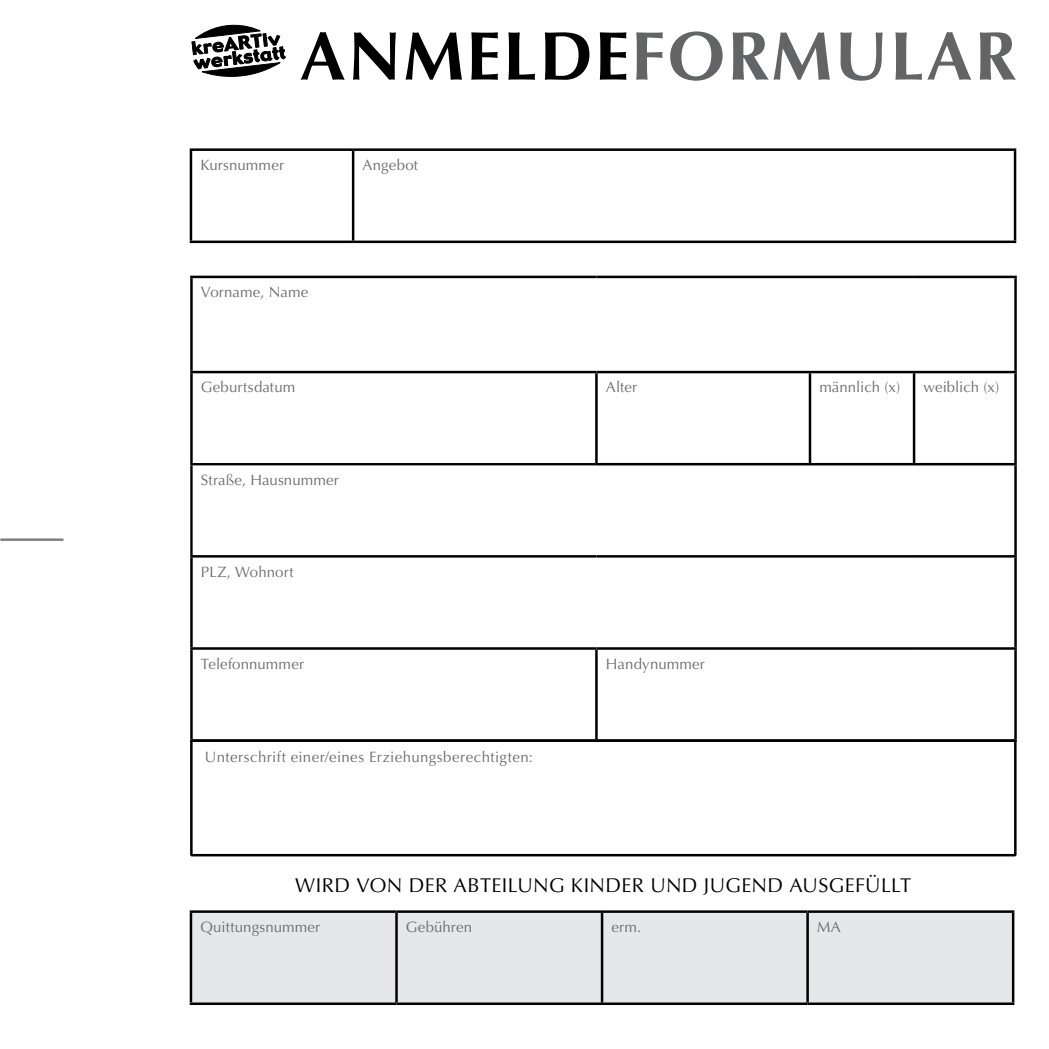
<style>
.page{position:relative;width:1049px;height:1049px;background:#fff}
.page>*{position:absolute;margin:0;border:0;box-sizing:border-box;transform-origin:0 0}
.t1{font:700 68.75px "Optima LT Std";letter-spacing:.03em;color:#636466}
.t2{font:20px "Optima LT Std";letter-spacing:.015em;color:#000}
.t3{font:15px "Optima LT Std";letter-spacing:.01em;color:#6d6e71}
.s1{color:#000}
</style>
<div class="page">
<svg style="left:193px;top:278px;width:821px;height:188px"></svg>
<svg style="left:596px;top:373px;width:418px;height:93px"></svg>
<hr style="left:190px;top:465px;width:3px;height:90px;background:#000">
<hr style="left:190px;top:463px;width:405px;height:2px;background:#000">
<hr style="left:190px;top:276px;width:406px;height:2px;background:#000">
<hr style="left:190px;top:278px;width:3px;height:93px;background:#000">
<hr style="left:596px;top:276px;width:214px;height:2px;background:#000">
<hr style="left:810px;top:276px;width:104px;height:2px;background:#000">
<hr style="left:914px;top:276px;width:103px;height:2px;background:#000">
<hr style="left:1014px;top:278px;width:3px;height:93px;background:#000">
<hr style="left:190px;top:371px;width:406px;height:2px;background:#000">
<hr style="left:190px;top:373px;width:3px;height:90px;background:#000">
<hr style="left:596px;top:371px;width:214px;height:2px;background:#000">
<hr style="left:595px;top:373px;width:3px;height:90px;background:#000">
<hr style="left:595px;top:463px;width:215px;height:2px;background:#000">
<hr style="left:810px;top:371px;width:104px;height:2px;background:#000">
<hr style="left:809px;top:373px;width:2px;height:90px;background:#000">
<hr style="left:914px;top:371px;width:103px;height:2px;background:#000">
<hr style="left:913px;top:373px;width:2px;height:90px;background:#000">
<hr style="left:1014px;top:373px;width:3px;height:90px;background:#000">
<hr style="left:810px;top:463px;width:104px;height:2px;background:#000">
<hr style="left:190px;top:650px;width:3px;height:89px;background:#000">
<hr style="left:595px;top:650px;width:3px;height:89px;background:#000">
<hr style="left:1014px;top:650px;width:3px;height:89px;background:#000">
<hr style="left:914px;top:739px;width:103px;height:3px;background:#000">
<hr style="left:914px;top:463px;width:103px;height:2px;background:#000">
<hr style="left:1014px;top:465px;width:3px;height:90px;background:#000">
<hr style="left:190px;top:555px;width:406px;height:3px;background:#000">
<hr style="left:190px;top:558px;width:3px;height:89px;background:#000">
<hr style="left:596px;top:555px;width:214px;height:3px;background:#000">
<hr style="left:810px;top:555px;width:104px;height:3px;background:#000">
<hr style="left:914px;top:555px;width:103px;height:3px;background:#000">
<hr style="left:1014px;top:558px;width:3px;height:89px;background:#000">
<hr style="left:190px;top:647px;width:406px;height:3px;background:#000">
<hr style="left:596px;top:647px;width:214px;height:3px;background:#000">
<hr style="left:810px;top:647px;width:104px;height:3px;background:#000">
<hr style="left:914px;top:647px;width:103px;height:3px;background:#000">
<svg style="left:192px;top:24px;width:94px;height:53px"></svg>
<hr style="left:190px;top:148px;width:163px;height:3px;background:#000">
<hr style="left:190px;top:151px;width:2px;height:90px;background:#000">
<hr style="left:190px;top:241px;width:163px;height:2px;background:#000">
<hr style="left:353px;top:148px;width:663px;height:3px;background:#000">
<hr style="left:352px;top:151px;width:2px;height:90px;background:#000">
<hr style="left:1014px;top:151px;width:2px;height:90px;background:#000">
<hr style="left:353px;top:241px;width:663px;height:2px;background:#000">
<div style="left:192px;top:913px;width:820px;height:89px;background:#e6e7e8"></div>
<hr style="left:190px;top:910px;width:206px;height:3px;background:#000">
<hr style="left:190px;top:913px;width:2px;height:89px;background:#000">
<hr style="left:190px;top:1002px;width:206px;height:3px;background:#000">
<hr style="left:396px;top:910px;width:206px;height:3px;background:#000">
<hr style="left:395px;top:913px;width:3px;height:89px;background:#000">
<hr style="left:602px;top:910px;width:205px;height:3px;background:#000">
<hr style="left:601px;top:913px;width:2px;height:89px;background:#000">
<hr style="left:807px;top:910px;width:207px;height:3px;background:#000">
<hr style="left:806px;top:913px;width:3px;height:89px;background:#000">
<hr style="left:1012px;top:913px;width:2px;height:89px;background:#000">
<hr style="left:396px;top:1002px;width:206px;height:3px;background:#000">
<hr style="left:602px;top:1002px;width:205px;height:3px;background:#000">
<hr style="left:807px;top:1002px;width:207px;height:3px;background:#000">
<div style="left:190px;top:739px;width:826px;height:117px;border:2px solid #000"></div>
<hr style="left:1px;top:538px;width:62px;height:3px;background:#000">
<h1 class="t1" style="left:300px;top:16px;width:718px"><span class="s1">ANMELDE</span>FORMULAR</h1>
<p class="t3" style="left:200px;top:156px;width:85px">Kursnummer</p>
<p class="t3" style="left:362px;top:156px;width:57px">Angebot</p>
<p class="t3" style="left:201px;top:283px;width:109px">Vorname, Name</p>
<p class="t3" style="left:201px;top:379px;width:96px">Geburtsdatum</p>
<p class="t3" style="left:606px;top:379px;width:33px">Alter</p>
<p class="t3" style="left:819px;top:379px;width:82px">männlich (x)</p>
<p class="t3" style="left:923px;top:379px;width:77px">weiblich (x)</p>
<p class="t3" style="left:201px;top:471px;width:139px">Straße, Hausnummer</p>
<p class="t3" style="left:201px;top:563px;width:94px">PLZ, Wohnort</p>
<p class="t3" style="left:201px;top:655px;width:105px">Telefonnummer</p>
<p class="t3" style="left:606px;top:655px;width:101px">Handynummer</p>
<p class="t3" style="left:205px;top:748px;width:330px">Unterschrift einer/eines Erziehungsberechtigten:</p>
<h2 class="t2" style="left:295px;top:873px;width:508px">Wird VON der ABTEI LUNG KI NDER UND JUGEND ausge</h2>
<h2 class="t2" style="left:855px;top:873px;width:37px">füllt</h2>
<p class="t3" style="left:200px;top:918px;width:121px">Quittungsnummer</p>
<p class="t3" style="left:406px;top:918px;width:68px">Gebühren</p>
<p class="t3" style="left:611px;top:918px;width:31px">erm.</p>
<p class="t3" style="left:817px;top:918px;width:25px">MA</p>
</div>
